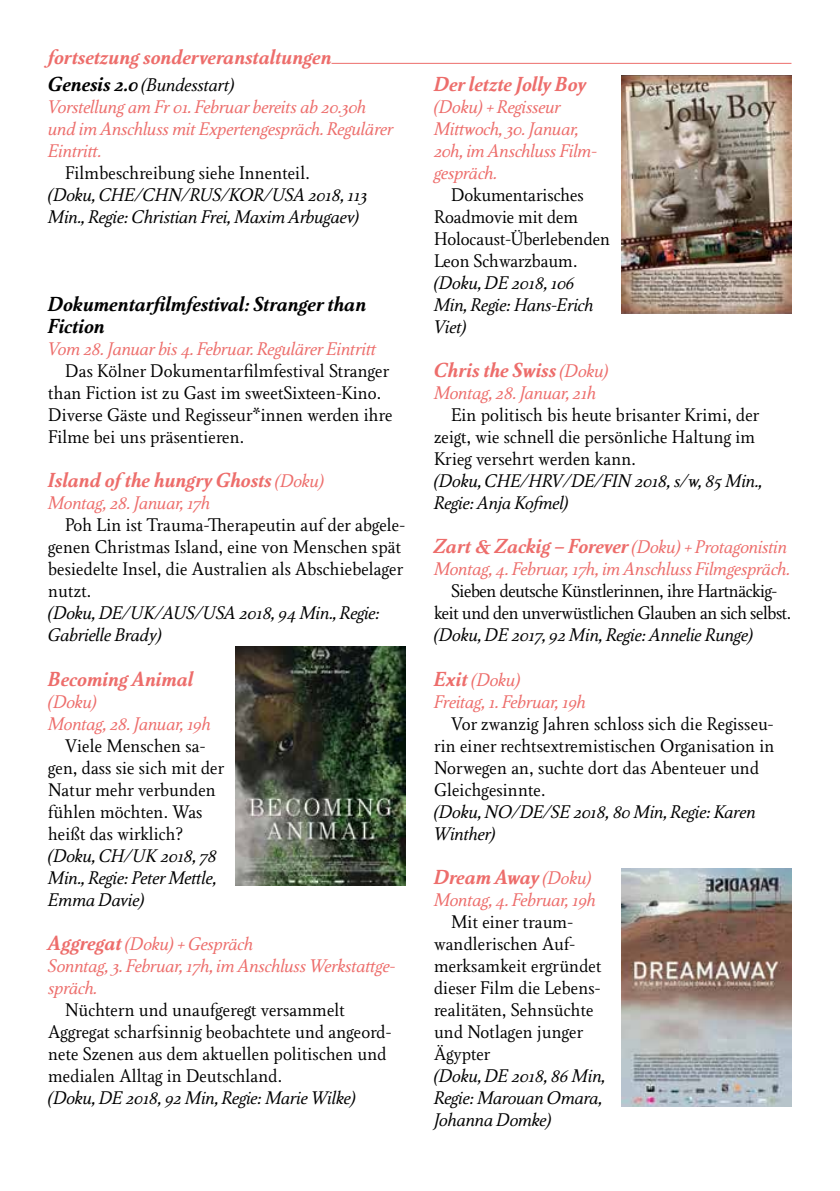
<style>
.page{position:relative;width:840px;height:1191px;background:#fff}
.page>*{position:absolute;margin:0;border:0;box-sizing:border-box;transform-origin:0 0}
.t1{font:italic 700 20px "Girando Pro";color:#ed6d6b}
.t2{font:italic 700 20px/22px "Girando Pro";color:#000}
.t3{font:18px/22px "Girando Pro";color:#000}
.t4{font:italic 18px/22px "Girando Pro";color:#ed6d6b}
.t5{font:italic 18px/22px "Girando Pro";color:#000}
.t6{font:18px/22px "Girando Pro";letter-spacing:-.03em;color:#000;text-align:center}
.s1{font-weight:700;font-size:20px;color:#000}
.s2{color:#000}
.s3{font-weight:400;font-size:18px}
.s4{font-weight:700;font-size:20px}
</style>
<div class="page">
<hr style="left:48px;top:63px;width:743px;height:1px;background:#ed6d6b">
<div style="left:48px;top:56px;width:283px;height:12px;background:#fff"></div>
<img style="left:621px;top:75px;width:170px;height:239px">
<img style="left:621px;top:868px;width:170px;height:238px">
<img style="left:235px;top:647px;width:170px;height:238px">
<p class="t1" style="left:48px;top:45px;width:284px">fortsetzung sonderveranstaltungen</p>
<p class="t4" style="left:48px;top:75px;width:346px"><span class="s1">Genesis 2.0</span> <span class="s2">(Bundesstart)<br></span>Vorstellung am Fr 01. Februar bereits ab 20.30h und im Anschluss mit Expertengespräch. Regulärer Eintritt.</p>
<p class="t3" style="left:65px;top:163px;width:246px">Filmbeschreibung siehe Innenteil.</p>
<p class="t5" style="left:48px;top:185px;width:320px">(Doku, CHE/CHN/RUS/KOR/USA 2018, 113<br>Min., Regie: Christian Frei, Maxim Arbugaev)</p>
<p class="t2" style="left:48px;top:294px;width:319px">Dokumentarfilmfestival: Stranger than<br>Fiction</p>
<p class="t4" style="left:48px;top:339px;width:330px">Vom 28. Januar bis 4. Februar. Regulärer Eintritt</p>
<p class="t3" style="left:48px;top:361px;width:345px;text-indent:17px">Das Kölner Dokumentarfilmfestival Stranger than Fiction ist zu Gast im sweetSixteen-Kino.<br>Diverse Gäste und Regisseur*innen werden ihre Filme bei uns präsentieren.</p>
<p class="t1" style="left:48px;top:469px;width:277px">Island of the hungry Ghosts <span class="s3">(Doku)</span></p>
<p class="t4" style="left:48px;top:493px;width:163px">Montag, 28. Januar, 17h</p>
<p class="t3" style="left:48px;top:515px;width:358px;text-indent:17px">Poh Lin ist Trauma-Therapeutin auf der abgele&shy;genen Christmas Island, eine von Menschen spät besiedelte Insel, die Australien als Abschiebelager nutzt.</p>
<p class="t5" style="left:48px;top:603px;width:333px">(Doku, DE/UK/AUS/USA 2018, 94 Min., Regie:<br>Gabrielle Brady)</p>
<p class="t1" style="left:48px;top:667px;width:147px">Becoming Animal</p>
<p class="t4" style="left:48px;top:691px;width:164px">(Doku)<br>Montag, 28. Januar, 19h</p>
<p class="t3" style="left:48px;top:735px;width:177px;text-indent:17px">Viele Menschen sa&shy;gen, dass sie sich mit der<br>Natur mehr verbunden fühlen möchten. Was heißt das wirklich?</p>
<p class="t5" style="left:48px;top:845px;width:170px;text-align:justify">(Doku, CH/UK 2018, 78<br>Min., Regie: Peter Mettle, Emma Davie)</p>
<p class="t4" style="left:48px;top:933px;width:348px"><span class="s4">Aggregat</span> (Doku) + Gespräch<br>Sonntag, 3. Februar, 17h, im Anschluss Werkstattge&shy;spräch.</p>
<p class="t3" style="left:48px;top:999px;width:344px;text-indent:17px">Nüchtern und unaufgeregt versammelt Aggregat scharfsinnig beobachtete und angeord&shy;nete Szenen aus dem aktuellen politischen und medialen Alltag in Deutschland.</p>
<p class="t5" style="left:48px;top:1087px;width:309px">(Doku, DE 2018, 92 Min, Regie: Marie Wilke)</p>
<p class="t1" style="left:434px;top:73px;width:153px">Der letzte Jolly Boy</p>
<p class="t4" style="left:434px;top:97px;width:164px">(Doku) + Regisseur<br>Mittwoch, 30. Januar,<br>20h, im Anschluss Film&shy;gespräch.</p>
<p class="t3" style="left:434px;top:185px;width:178px;text-indent:17px">Dokumentarisches<br>Roadmovie mit dem<br>Holocaust-Überlebenden<br>Leon Schwarzbaum.</p>
<p class="t5" style="left:434px;top:273px;width:161px">(Doku, DE 2018, 106<br>Min, Regie: Hans-Erich<br>Viet)</p>
<p class="t1" style="left:434px;top:359px;width:176px">Chris the Swiss <span class="s3">(Doku)</span></p>
<p class="t4" style="left:434px;top:383px;width:163px">Montag, 28. Januar, 21h</p>
<p class="t3" style="left:434px;top:405px;width:326px;text-indent:17px">Ein politisch bis heute brisanter Krimi, der zeigt, wie schnell die persönliche Haltung im<br>Krieg versehrt werden kann.</p>
<p class="t5" style="left:434px;top:471px;width:329px">(Doku, CHE/HRV/DE/FIN 2018, s/w, 85 Min.,<br>Regie: Anja Kofmel)</p>
<p class="t4" style="left:434px;top:537px;width:357px"><span class="s4">Zart &amp; Zackig – Forever</span> (Doku) + Protagonistin<br>Montag, 4. Februar, 17h, im Anschluss Filmgespräch.</p>
<p class="t6" style="left:434px;top:581px;width:359px">Sieben deutsche Künstlerinnen, ihre Hartnäckig-<br>keit und den unverwüstlichen Glauben an sich selbst.</p>
<p class="t5" style="left:434px;top:625px;width:320px">(Doku, DE 2017, 92 Min, Regie: Annelie Runge)</p>
<p class="t4" style="left:434px;top:669px;width:153px"><span class="s4">Exit</span> (Doku)<br>Freitag, 1. Februar, 19h</p>
<p class="t3" style="left:434px;top:713px;width:342px;text-indent:17px">Vor zwanzig Jahren schloss sich die Regisseu&shy;rin einer rechtsextremistischen Organisation in Norwegen an, suchte dort das Abenteuer und Gleichgesinnte.</p>
<p class="t5" style="left:434px;top:801px;width:323px">(Doku, NO/DE/SE 2018, 80 Min, Regie: Karen<br>Winther)</p>
<p class="t1" style="left:434px;top:865px;width:159px">Dream Away <span class="s3">(Doku)</span></p>
<p class="t4" style="left:434px;top:889px;width:163px">Montag, 4. Februar, 19h</p>
<p class="t3" style="left:434px;top:911px;width:169px;text-indent:17px">Mit einer traum&shy;wandlerischen Auf&shy;merksamkeit ergründet dieser Film die Lebens&shy;realitäten, Sehnsüchte und Notlagen junger<br>Ägypter</p>
<p class="t5" style="left:434px;top:1065px;width:172px">(Doku, DE 2018, 86 Min,<br>Regie: Marouan Omara,<br>Johanna Domke)</p>
</div>
